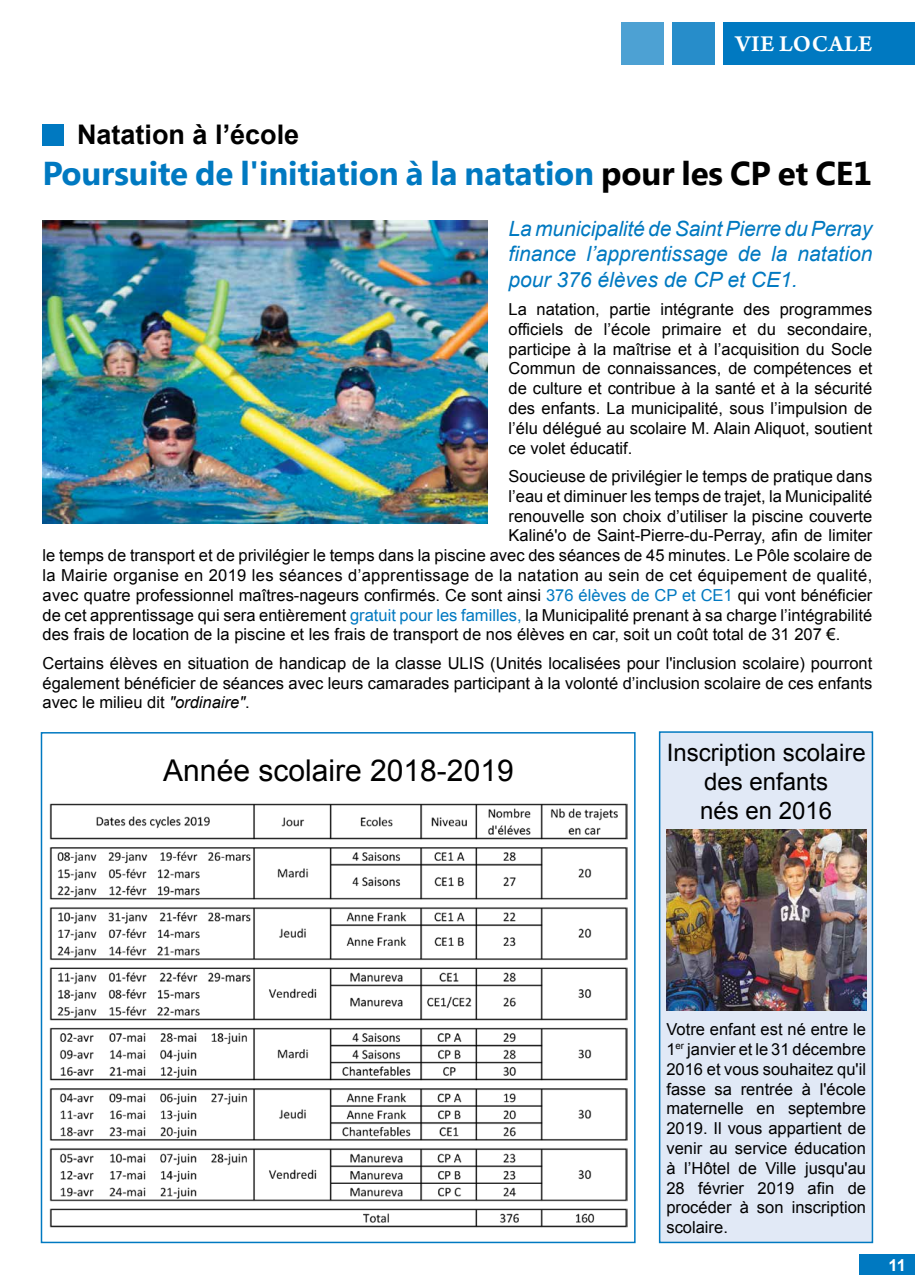
<style>
.page{position:relative;width:915px;height:1285px;background:#fff}
.page>*{position:absolute;margin:0;border:0;box-sizing:border-box;transform-origin:0 0}
.t1{font:700 33px "Khmer UI";letter-spacing:-.005em;color:#0079c1}
.t2{font:30px "Arial";color:#000}
.t3{font:700 27px "Arial";color:#000}
.t4{font:24px/28.8px "Arial";color:#000;text-align:center}
.t5{font:24px "Arno Pro Smbd Sm Text";letter-spacing:.015em;color:#fff}
.t6{font:italic 21px/25.2px "Arial";color:#0079c1;text-align:justify}
.t7{font:16.5px/19.8px "Arial";color:#000;text-align:justify}
.t8{font:16.5px "Arial";letter-spacing:.02em;color:#000}
.t9{font:700 16.5px "Arial";color:#fff}
.s1{color:#000}
.s2{color:#0079c1}
.s3{font-style:italic}
</style>
<div class="page">
<div style="left:859px;top:1253px;width:55px;height:21px;background:#0079c1"></div>
<div style="left:723px;top:22px;width:191px;height:42px;background:#0079c1"></div>
<div style="left:672px;top:22px;width:43px;height:42px;background:#278dca"></div>
<div style="left:621px;top:22px;width:43px;height:42px;background:#4da1d3"></div>
<div style="left:43px;top:124px;width:21px;height:21px;background:#0079c1"></div>
<img style="left:43px;top:221px;width:444px;height:302px">
<div style="left:41px;top:732px;width:594px;height:510px;border:2px solid #0079c1"></div>
<img style="left:50px;top:803px;width:576px;height:424px">
<div style="left:658px;top:731px;width:214px;height:511px;background:#e1e9f6;border:2px solid #0079c1"></div>
<img style="left:666px;top:829px;width:199px;height:181px">
<h3 class="t5" style="left:735px;top:30px;width:138px">VIE LOCALE</h3>
<h3 class="t3" style="left:77px;top:117px;width:224px">Natation à l’école</h3>
<h1 class="t1" style="left:43px;top:154px;width:831px">Poursuite de l'initiation à la natation <span class="s1">pour les CP et CE1</span></h1>
<p class="t6" style="left:508px;top:216px;width:365px">La municipalité de Saint Pierre du Perray finance l’apprentissage de la natation pour 376 élèves de CP et CE1.</p>
<p class="t7" style="left:508px;top:299px;width:365px">La natation, partie intégrante des programmes officiels de l’école primaire et du secondaire, participe à la maîtrise et à l’acquisition du Socle Commun de connaissances, de compétences et de culture et contribue à la santé et à la sécurité des enfants. La municipalité, sous l’impulsion de l’élu délégué au scolaire M. Alain Aliquot, soutient ce volet éducatif.</p>
<p class="t7" style="left:508px;top:466px;width:365px">Soucieuse de privilégier le temps de pratique dans</p>
<p class="t7" style="left:508px;top:486px;width:365px">l’eau et diminuer les temps de trajet, la Municipalité</p>
<p class="t7" style="left:508px;top:506px;width:365px">renouvelle son choix d’utiliser la piscine couverte</p>
<p class="t7" style="left:508px;top:525px;width:365px">Kaliné'o de Saint-Pierre-du-Perray, afin de limiter</p>
<p class="t7" style="left:43px;top:545px;width:831px">le temps de transport et de privilégier le temps dans la piscine avec des séances de 45 minutes. Le Pôle scolaire de</p>
<p class="t8" style="left:43px;top:564px;width:830px">la Mairie organise en 2019 les séances d’apprentissage de la natation au sein de cet équipement de qualité,</p>
<p class="t7" style="left:43px;top:585px;width:831px">avec quatre professionnel maîtres-nageurs confirmés. Ce sont ainsi <span class="s2">376 élèves de CP et CE1</span> qui vont bénéficier</p>
<p class="t7" style="left:43px;top:605px;width:831px">de cet apprentissage qui sera entièrement <span class="s2">gratuit pour les familles,</span> la Municipalité prenant à sa charge l’intégrabilité</p>
<p class="t7" style="left:43px;top:624px;width:799px">des frais de location de la piscine et les frais de transport de nos élèves en car, soit un coût total de 31 207 €.</p>
<p class="t7" style="left:43px;top:653px;width:831px">Certains élèves en situation de handicap de la classe ULIS (Unités localisées pour l'inclusion scolaire) pourront également bénéficier de séances avec leurs camarades participant à la volonté d’inclusion scolaire de ces enfants avec le milieu dit <span class="s3">"ordinaire"</span>.</p>
<h2 class="t2" style="left:163px;top:750px;width:352px">Année scolaire 2018-2019</h2>
<h3 class="t4" style="left:666px;top:738px;width:200px">Inscription scolaire des enfants<br>nés en 2016</h3>
<p class="t7" style="left:666px;top:1019px;width:201px">Votre enfant est né entre le 1<sup>er</sup> janvier et le 31 décembre 2016 et vous souhaitez qu'il fasse sa rentrée à l'école maternelle en septembre 2019. Il vous appartient de venir au service éducation à l’Hôtel de Ville jusqu'au 28 février 2019 afin de procéder à son inscription scolaire.</p>
<p class="t9" style="left:888px;top:1253px;width:19px">11</p>
</div>
